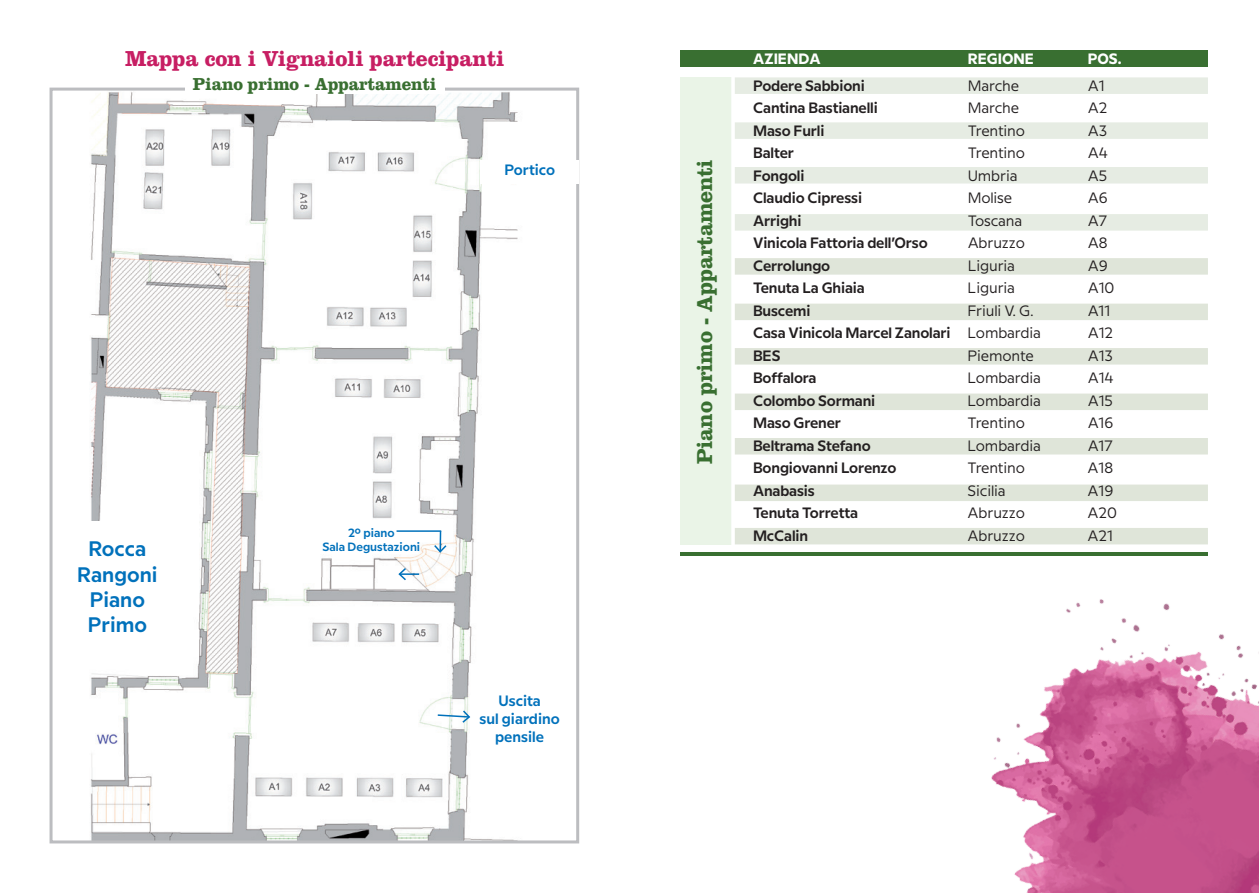
<style>
.page{position:relative;width:1259px;height:893px;background:#fff}
.page>*{position:absolute;margin:0;border:0;box-sizing:border-box;transform-origin:0 0}
.t1{font:700 22.5px "Clarendon LT Std";letter-spacing:-.01em;color:#c71e63;scale:.96 1}
.t2{font:700 22.5px "Clarendon LT Std";letter-spacing:-.01em;color:#396f31;scale:.96 1}
.t3{font:600 21px/25.2px "Milliard";color:#0071bb;text-align:center}
.t4{font:700 18px "Clarendon LT Std";letter-spacing:-.01em;color:#396f31;scale:.96 1}
.t5{font:600 15px "Milliard";letter-spacing:-.01em;color:#231f20}
.t6{font:15px "Milliard";letter-spacing:-.01em;color:#231f20}
.t7{font:600 15px/18px "Milliard";color:#0071bb;text-align:center}
.t8{font:700 15px "Milliard";color:#fff}
.t9{font:600 12px "Milliard";color:#0071bb}
.s1{font-weight:400}
</style>
<div class="page">
<div style="left:735px;top:214px;width:473px;height:17px;background:#e6ece3"></div>
<div style="left:735px;top:394px;width:473px;height:16px;background:#dfe5d9"></div>
<div style="left:735px;top:438px;width:473px;height:16px;background:#dfe5d9"></div>
<div style="left:735px;top:485px;width:473px;height:16px;background:#dfe5d9"></div>
<div style="left:735px;top:528px;width:473px;height:16px;background:#dfe5d9"></div>
<div style="left:735px;top:77px;width:473px;height:17px;background:#e6ece3"></div>
<div style="left:735px;top:122px;width:473px;height:17px;background:#e6ece3"></div>
<div style="left:735px;top:167px;width:473px;height:17px;background:#e6ece3"></div>
<div style="left:735px;top:258px;width:473px;height:17px;background:#dfe5d9"></div>
<div style="left:735px;top:304px;width:473px;height:16px;background:#dfe5d9"></div>
<div style="left:735px;top:348px;width:473px;height:17px;background:#dfe5d9"></div>
<div style="left:680px;top:77px;width:53px;height:467px;background:#eaf4e7"></div>
<div style="left:680px;top:50px;width:528px;height:17px;background:#396f31"></div>
<hr style="left:680px;top:552px;width:528px;height:4px;background:#396f31">
<hr style="left:731px;top:75px;width:3px;height:473px;background:#fff">
<img style="left:90px;top:92px;width:428px;height:747px">
<div style="left:50px;top:88px;width:529px;height:755px;border:3px solid #bcbdc0"></div>
<div style="left:185px;top:77px;width:259px;height:17px;background:#fff"></div>
<hr style="left:399px;top:573px;width:20px;height:2px;background:#0071bb">
<svg style="left:397px;top:566px;width:10px;height:16px"></svg>
<div style="left:68px;top:521px;width:99px;height:125px;background:#fff"></div>
<div style="left:480px;top:160px;width:99px;height:24px;background:#fff"></div>
<div style="left:470px;top:695px;width:99px;height:55px;background:#fff"></div>
<hr style="left:439px;top:531px;width:2px;height:21px;background:#0071bb">
<svg style="left:432px;top:543px;width:16px;height:11px"></svg>
<hr style="left:396px;top:530px;width:45px;height:2px;background:#0071bb">
<svg style="left:436px;top:709px;width:35px;height:15px"></svg>
<img style="left:898px;top:544px;width:361px;height:349px">
<h1 class="t1" style="left:125px;top:45px;width:397px">Mappa con i Vignaioli partecipanti</h1>
<p class="t4" style="left:193px;top:73px;width:255px">Piano primo - Appartamenti</p>
<p class="t7" style="left:504px;top:159px;width:52px">Portico</p>
<p class="t9" style="left:348px;top:524px;width:48px">2º piano</p>
<h2 class="t3" style="left:88px;top:535px;width:59px">Rocca</h2>
<p class="t9" style="left:322px;top:538px;width:99px">Sala Degustazioni</p>
<h2 class="t3" style="left:77px;top:560px;width:82px">Rangoni<br>Piano<br>Primo</h2>
<p class="t7" style="left:479px;top:690px;width:82px">Uscita<br>sul giardino pensile</p>
<h1 class="t2" style="left:691px;top:464px;width:319px;rotate:-90deg">Piano primo - Appartamenti</h1>
<p class="t8" style="left:753px;top:48px;width:69px">AZIENDA</p>
<p class="t8" style="left:967px;top:48px;width:68px">REGIONE</p>
<p class="t8" style="left:1087px;top:48px;width:35px">POS.</p>
<p class="t5" style="left:753px;top:74px;width:113px">Podere Sabbioni</p>
<p class="t6" style="left:967px;top:75px;width:53px">Marche</p>
<p class="t6" style="left:1087px;top:75px;width:19px">A1</p>
<p class="t5" style="left:753px;top:97px;width:126px">Cantina Bastianelli</p>
<p class="t6" style="left:967px;top:97px;width:53px">Marche</p>
<p class="t6" style="left:1087px;top:97px;width:21px">A2</p>
<p class="t5" style="left:753px;top:119px;width:73px">Maso Furli</p>
<p class="t6" style="left:967px;top:120px;width:59px">Trentino</p>
<p class="t6" style="left:1087px;top:120px;width:21px">A3</p>
<p class="t5" style="left:753px;top:142px;width:42px">Balter</p>
<p class="t6" style="left:967px;top:142px;width:59px">Trentino</p>
<p class="t6" style="left:1087px;top:142px;width:21px">A4</p>
<p class="t5" style="left:753px;top:164px;width:53px">Fongoli</p>
<p class="t6" style="left:967px;top:165px;width:51px">Umbria</p>
<p class="t6" style="left:1087px;top:165px;width:21px">A5</p>
<p class="t5" style="left:753px;top:187px;width:110px">Claudio Cipressi</p>
<p class="t6" style="left:967px;top:187px;width:46px">Molise</p>
<p class="t6" style="left:1087px;top:187px;width:21px">A6</p>
<p class="t5" style="left:753px;top:209px;width:50px">Arrighi</p>
<p class="t6" style="left:967px;top:210px;width:56px">Toscana</p>
<p class="t6" style="left:1087px;top:210px;width:21px">A7</p>
<p class="t5" style="left:753px;top:232px;width:176px">Vinicola Fattoria dell’Orso</p>
<p class="t6" style="left:967px;top:232px;width:59px">Abruzzo</p>
<p class="t6" style="left:1087px;top:232px;width:21px">A8</p>
<p class="t5" style="left:753px;top:254px;width:79px">Cerrolungo</p>
<p class="t6" style="left:967px;top:255px;width:49px">Liguria</p>
<p class="t6" style="left:1087px;top:255px;width:21px">A9</p>
<p class="t5" style="left:753px;top:277px;width:113px">Tenuta La Ghiaia</p>
<p class="t6" style="left:967px;top:277px;width:49px">Liguria</p>
<p class="t6" style="left:1087px;top:277px;width:28px">A10</p>
<p class="t5" style="left:753px;top:299px;width:59px">Buscemi</p>
<p class="t6" style="left:967px;top:300px;width:68px">Friuli V. G.</p>
<p class="t6" style="left:1087px;top:300px;width:24px">A11</p>
<p class="t5" style="left:753px;top:322px;width:289px">Casa Vinicola Marcel Zanolari <span class="s1">Lombardia</span></p>
<p class="t6" style="left:1087px;top:322px;width:27px">A12</p>
<p class="t5" style="left:753px;top:344px;width:29px">BES</p>
<p class="t6" style="left:967px;top:345px;width:68px">Piemonte</p>
<p class="t6" style="left:1087px;top:345px;width:27px">A13</p>
<p class="t5" style="left:753px;top:367px;width:65px">Boffalora</p>
<p class="t6" style="left:967px;top:367px;width:75px">Lombardia</p>
<p class="t6" style="left:1087px;top:367px;width:27px">A14</p>
<p class="t5" style="left:753px;top:389px;width:124px">Colombo Sormani</p>
<p class="t6" style="left:967px;top:390px;width:75px">Lombardia</p>
<p class="t6" style="left:1087px;top:390px;width:27px">A15</p>
<p class="t5" style="left:753px;top:412px;width:89px">Maso Grener</p>
<p class="t6" style="left:967px;top:412px;width:59px">Trentino</p>
<p class="t6" style="left:1087px;top:412px;width:27px">A16</p>
<p class="t5" style="left:753px;top:434px;width:119px">Beltrama Stefano</p>
<p class="t6" style="left:967px;top:435px;width:75px">Lombardia</p>
<p class="t6" style="left:1087px;top:435px;width:27px">A17</p>
<p class="t5" style="left:753px;top:457px;width:145px">Bongiovanni Lorenzo</p>
<p class="t6" style="left:967px;top:457px;width:59px">Trentino</p>
<p class="t6" style="left:1087px;top:457px;width:27px">A18</p>
<p class="t5" style="left:753px;top:479px;width:63px">Anabasis</p>
<p class="t6" style="left:967px;top:480px;width:40px">Sicilia</p>
<p class="t6" style="left:1087px;top:480px;width:27px">A19</p>
<p class="t5" style="left:753px;top:502px;width:106px">Tenuta Torretta</p>
<p class="t6" style="left:967px;top:502px;width:59px">Abruzzo</p>
<p class="t6" style="left:1087px;top:502px;width:31px">A20</p>
<p class="t5" style="left:753px;top:524px;width:57px">McCalin</p>
<p class="t6" style="left:967px;top:525px;width:59px">Abruzzo</p>
<p class="t6" style="left:1087px;top:525px;width:27px">A21</p>
</div>
